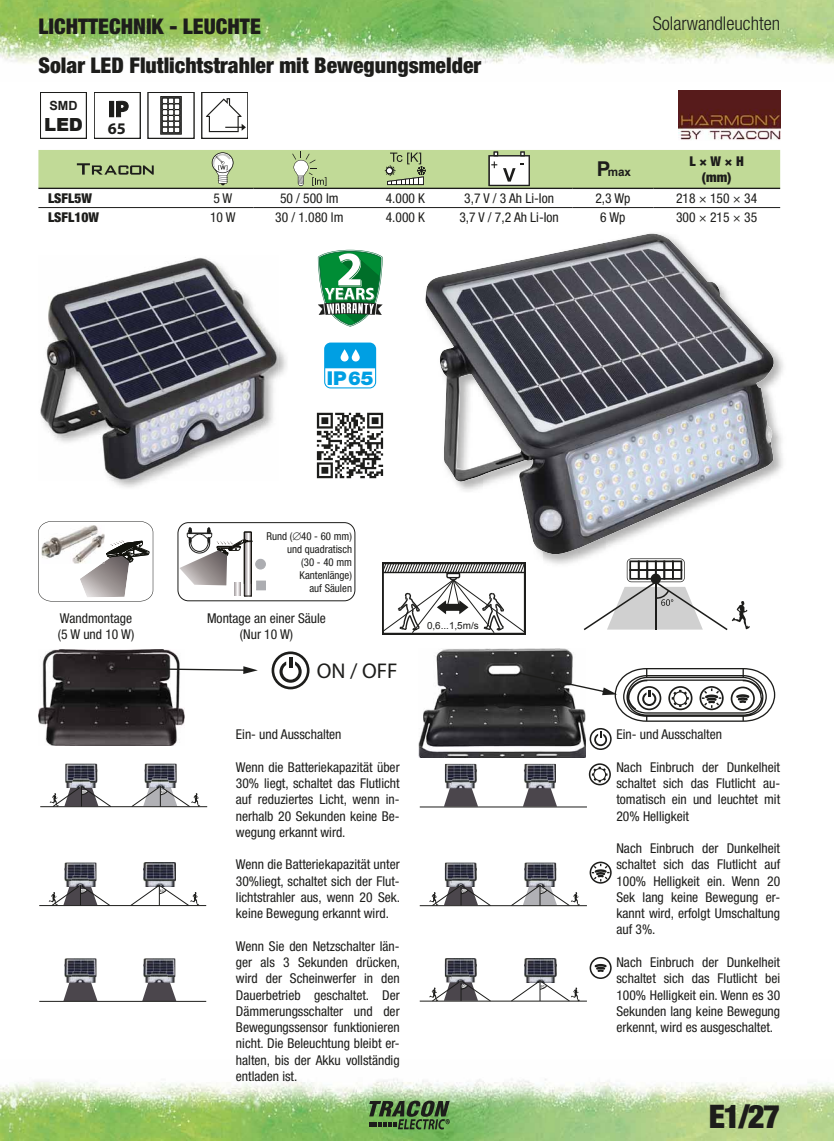
<style>
.page{position:relative;width:834px;height:1141px;background:#fff}
.page>*{position:absolute;margin:0;border:0;box-sizing:border-box;transform-origin:0 0}
.t1{font:900 condensed 32.55px "Helvetica Neue LT Pro";color:#1d1d1b}
.t2{font:900 condensed 21.7px "Helvetica Neue LT Pro";color:#1d1d1b}
.t3{font:21.35px "Myriad Pro";color:#1d1d1b}
.t4{font:900 19.07px "Helvetica Neue LT Pro";color:#009fe3}
.t5{font:300 condensed 18.9px "Helvetica Neue LT Pro";color:#1d1d1b}
.t6{font:900 18.03px "Arial";color:#1d1d1b}
.t7{font:700 16.28px "Myriad Pro";color:#1d1d1b}
.t8{font:condensed 13.47px/16.3px "Helvetica Neue LT Pro";color:#1d1d1b;text-align:justify}
.t9{font:900 condensed 13.47px/16.3px "Helvetica Neue LT Pro";color:#1d1d1b;text-align:center}
.t10{font:700 12.6px "Arial";color:#1d1d1b}
.t11{font:700 11.72px "Arial";color:#1d1d1b}
.t12{font:condensed 10.85px/13px "Helvetica Neue LT Pro";color:#1d1d1b;text-align:right}
.t13{font:9.8px "Arial";color:#1d1d1b}
.s1{font-size:20.47px}
</style>
<div class="page">
<img style="left:1px;top:1079px;width:832px;height:62px">
<svg style="left:369px;top:1101px;width:80px;height:28px;background:#4c6d3e"></svg>
<img style="left:1px;top:0;width:832px;height:64px">
<img style="left:38px;top:649px;width:147px;height:97px">
<svg style="left:271px;top:651px;width:38px;height:38px"></svg>
<svg style="left:110px;top:666px;width:148px;height:8px"></svg>
<img style="left:65px;top:764px;width:32px;height:12px">
<img style="left:144px;top:764px;width:33px;height:12px">
<svg style="left:132px;top:776px;width:68px;height:30px"></svg>
<svg style="left:50px;top:776px;width:61px;height:30px"></svg>
<hr style="left:40px;top:806px;width:167px;height:1px;background:#1d1d1b">
<svg style="left:444px;top:777px;width:34px;height:30px"></svg>
<img style="left:445px;top:764px;width:32px;height:24px">
<img style="left:449px;top:777px;width:22px;height:11px">
<svg style="left:523px;top:788px;width:34px;height:19px"></svg>
<img style="left:523px;top:764px;width:33px;height:24px">
<img style="left:528px;top:777px;width:22px;height:11px">
<hr style="left:419px;top:807px;width:168px;height:1px;background:#1d1d1b">
<img style="left:445px;top:863px;width:32px;height:12px">
<img style="left:524px;top:863px;width:32px;height:12px">
<svg style="left:511px;top:875px;width:68px;height:30px"></svg>
<svg style="left:429px;top:875px;width:62px;height:30px"></svg>
<hr style="left:419px;top:905px;width:168px;height:1px;background:#1d1d1b">
<img style="left:445px;top:958px;width:32px;height:13px">
<img style="left:524px;top:958px;width:32px;height:22px">
<svg style="left:510px;top:980px;width:69px;height:21px"></svg>
<svg style="left:429px;top:971px;width:62px;height:30px"></svg>
<hr style="left:419px;top:1001px;width:168px;height:1px;background:#1d1d1b">
<img style="left:64px;top:863px;width:32px;height:12px">
<img style="left:143px;top:863px;width:33px;height:21px">
<svg style="left:130px;top:884px;width:69px;height:21px"></svg>
<svg style="left:49px;top:875px;width:61px;height:30px"></svg>
<hr style="left:39px;top:905px;width:167px;height:1px;background:#1d1d1b">
<svg style="left:63px;top:971px;width:34px;height:30px"></svg>
<img style="left:64px;top:958px;width:32px;height:25px">
<img style="left:69px;top:971px;width:22px;height:12px">
<svg style="left:142px;top:971px;width:34px;height:30px"></svg>
<img style="left:143px;top:958px;width:32px;height:25px">
<img style="left:148px;top:971px;width:22px;height:12px">
<hr style="left:39px;top:1001px;width:167px;height:1px;background:#1d1d1b">
<svg style="left:588px;top:763px;width:22px;height:22px"></svg>
<svg style="left:589px;top:862px;width:22px;height:22px"></svg>
<svg style="left:589px;top:957px;width:22px;height:22px"></svg>
<img style="left:419px;top:648px;width:166px;height:110px">
<svg style="left:517px;top:668px;width:258px;height:54px"></svg>
<div style="left:178px;top:522px;width:177px;height:79px;border:1px solid #1d1d1b;border-radius:11px"></div>
<svg style="left:179px;top:528px;width:74px;height:68px"></svg>
<div style="left:256px;top:581px;width:9px;height:9px;background:#acadb1"></div>
<div style="left:256px;top:581px;width:9px;height:9px;border:1px solid #acadb1"></div>
<div style="left:256px;top:559px;width:9px;height:10px;background:#acadb1;border-radius:50%"></div>
<div style="left:255px;top:559px;width:10px;height:10px;border:1px solid #acadb1;border-radius:50%"></div>
<img style="left:113px;top:347px;width:174px;height:141px">
<img style="left:40px;top:257px;width:238px;height:224px">
<img style="left:773px;top:348px;width:11px;height:128px">
<img style="left:425px;top:233px;width:348px;height:268px">
<img style="left:482px;top:500px;width:234px;height:54px">
<img style="left:316px;top:412px;width:68px;height:67px">
<hr style="left:38px;top:188px;width:215px;height:1px;background:#1d1d1b">
<hr style="left:253px;top:188px;width:319px;height:1px;background:#1d1d1b">
<hr style="left:572px;top:188px;width:81px;height:1px;background:#1d1d1b">
<hr style="left:653px;top:188px;width:127px;height:1px;background:#1d1d1b">
<hr style="left:38px;top:207px;width:215px;height:1px;background:#1d1d1b">
<hr style="left:253px;top:207px;width:319px;height:1px;background:#1d1d1b">
<hr style="left:572px;top:207px;width:81px;height:1px;background:#1d1d1b">
<hr style="left:653px;top:207px;width:127px;height:1px;background:#1d1d1b">
<svg style="left:38px;top:150px;width:742px;height:38px;background:#bcd397"></svg>
<div style="left:40px;top:92px;width:46px;height:46px;border:1px solid #1d1d1b"></div>
<svg style="left:109px;top:101px;width:20px;height:16px"></svg>
<div style="left:94px;top:92px;width:46px;height:46px;border:1px solid #1d1d1b"></div>
<svg style="left:160px;top:96px;width:22px;height:39px"></svg>
<svg style="left:382px;top:562px;width:143px;height:72px"></svg>
<svg style="left:583px;top:558px;width:166px;height:72px"></svg>
<svg style="left:201px;top:92px;width:47px;height:47px"></svg>
<svg style="left:206px;top:98px;width:40px;height:34px"></svg>
<div style="left:202px;top:92px;width:46px;height:46px;border:1px solid #1d1d1b"></div>
<svg style="left:318px;top:250px;width:64px;height:77px"></svg>
<svg style="left:324px;top:343px;width:52px;height:45px"></svg>
<svg style="left:340px;top:349px;width:8px;height:12px"></svg>
<svg style="left:351px;top:349px;width:8px;height:12px"></svg>
<svg style="left:38px;top:521px;width:115px;height:81px"></svg>
<svg style="left:589px;top:728px;width:22px;height:22px"></svg>
<img style="left:678px;top:90px;width:102px;height:50px">
<h2 class="t2" style="left:38px;top:18px;width:224px">LICHTTECHNIK - LEUCHTE</h2>
<h3 class="t5" style="left:652px;top:17px;width:129px">Solarwandleuchten</h3>
<h2 class="t2" style="left:38px;top:58px;width:444px">Solar LED Flutlichtstrahler mit Bewegungsmelder</h2>
<p class="t10" style="left:50px;top:99px;width:29px">SMD</p>
<h3 class="t6" style="left:44px;top:112px;width:40px">LED</h3>
<p class="t7" style="left:108px;top:122px;width:20px">65</p>
<p class="t11" style="left:596px;top:166px;width:36px"><span class="s1">P</span>max</p>
<p class="t9" style="left:689px;top:154px;width:56px">L × W × H (mm)</p>
<p class="t9" style="left:48px;top:191px;width:45px">LSFL5W</p>
<p class="t8" style="left:213px;top:191px;width:21px">5 W</p>
<p class="t8" style="left:280px;top:191px;width:60px">50 / 500 lm</p>
<p class="t8" style="left:385px;top:191px;width:41px">4.000 K</p>
<p class="t8" style="left:464px;top:191px;width:91px">3,7 V / 3 Ah Li-Ion</p>
<p class="t8" style="left:595px;top:191px;width:37px">2,3 Wp</p>
<p class="t8" style="left:676px;top:191px;width:83px">218 × 150 × 34</p>
<p class="t9" style="left:48px;top:210px;width:52px">LSFL10W</p>
<p class="t8" style="left:210px;top:210px;width:27px">10 W</p>
<p class="t8" style="left:275px;top:210px;width:70px">30 / 1.080 lm</p>
<p class="t8" style="left:385px;top:210px;width:41px">4.000 K</p>
<p class="t8" style="left:459px;top:210px;width:101px">3,7 V / 7,2 Ah Li-Ion</p>
<p class="t8" style="left:600px;top:210px;width:27px">6 Wp</p>
<p class="t8" style="left:676px;top:210px;width:83px">300 × 215 × 35</p>
<p class="t8" style="left:58px;top:611px;width:78px">Wandmontage (5 W und 10 W)</p>
<h3 class="t4" style="left:326px;top:371px;width:48px">IP65</h3>
<p class="t12" style="left:266px;top:531px;width:87px">Rund ( 40 - 60 mm) und quadratisch<br>(30 - 40 mm<br>Kantenlänge)<br>auf Säulen</p>
<p class="t8" style="left:207px;top:611px;width:120px;text-align:center">Montage an einer Säule (Nur 10 W)</p>
<h3 class="t3" style="left:317px;top:658px;width:82px">ON / OFF</h3>
<p class="t8" style="left:236px;top:728px;width:107px">Ein- und Ausschalten</p>
<p class="t8" style="left:236px;top:760px;width:165px">Wenn die Batteriekapazität über 30% liegt, schaltet das Flutlicht auf reduziertes Licht, wenn in&shy;nerhalb 20 Sekunden keine Be&shy;wegung erkannt wird.</p>
<p class="t8" style="left:236px;top:858px;width:166px">Wenn die Batteriekapazität unter 30%liegt, schaltet sich der Flut&shy;lichtstrahler aus, wenn 20 Sek. keine Bewegung erkannt wird.</p>
<p class="t8" style="left:236px;top:939px;width:166px">Wenn Sie den Netzschalter län&shy;ger als 3 Sekunden drücken, wird der Scheinwerfer in den Dauerbetrieb geschaltet. Der Dämmerungsschalter und der Bewegungssensor funktionieren nicht. Die Beleuchtung bleibt er&shy;halten, bis der Akku vollständig entladen ist.</p>
<p class="t13" style="left:427px;top:620px;width:53px">0,6...1,5m/s</p>
<p class="t8" style="left:616px;top:728px;width:107px">Ein- und Ausschalten</p>
<p class="t8" style="left:616px;top:760px;width:165px">Nach Einbruch der Dunkelheit schaltet sich das Flutlicht au&shy;tomatisch ein und leuchtet mit 20% Helligkeit</p>
<p class="t8" style="left:616px;top:841px;width:165px">Nach Einbruch der Dunkelheit schaltet sich das Flutlicht auf 100% Helligkeit ein. Wenn 20<br>Sek lang keine Bewegung er&shy;kannt wird, erfolgt Umschaltung auf 3%.</p>
<p class="t8" style="left:616px;top:955px;width:165px">Nach Einbruch der Dunkelheit schaltet sich das Flutlicht bei 100% Helligkeit ein. Wenn es 30<br>Sekunden lang keine Bewegung erkennt, wird es ausgeschaltet.</p>
<h1 class="t1" style="left:708px;top:1105px;width:73px">E1/27</h1>
</div>
